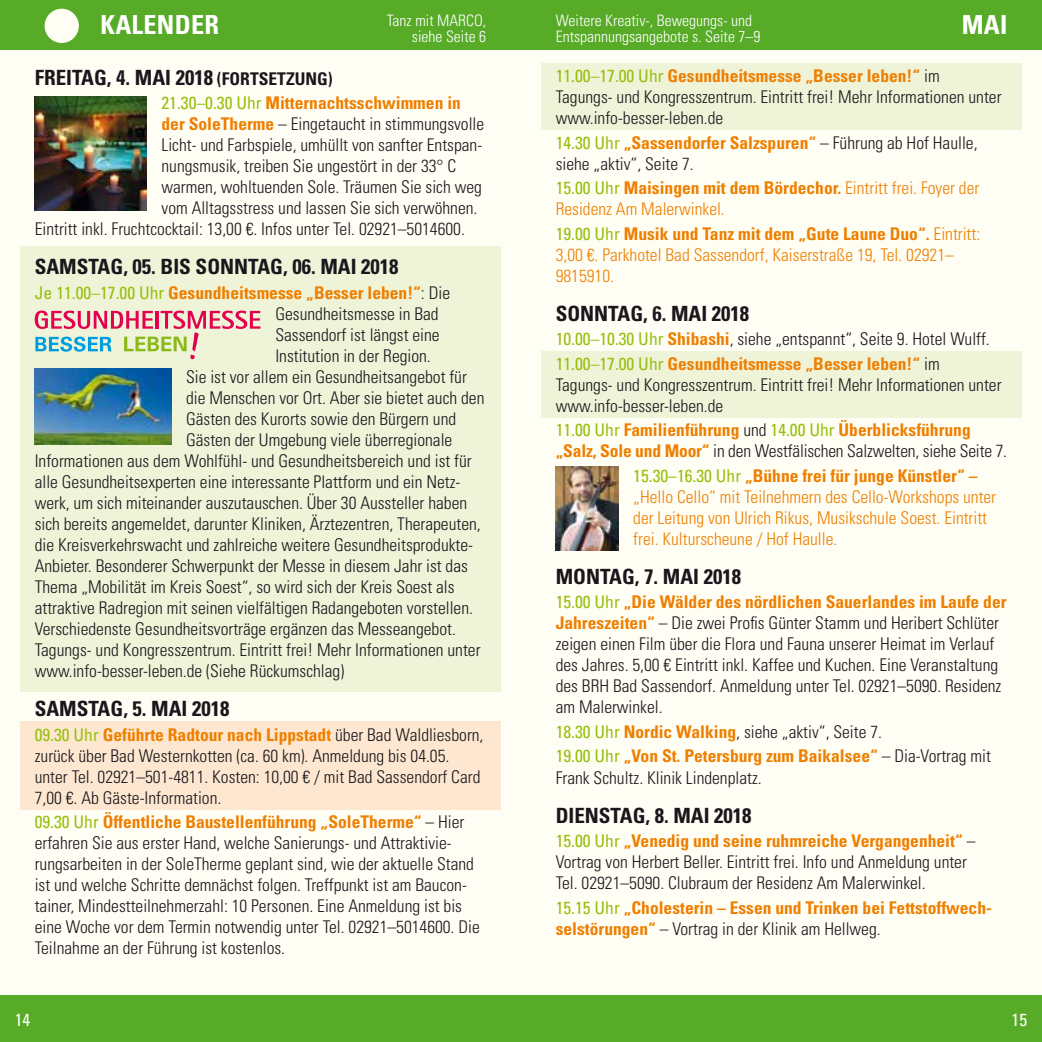
<style>
.page{position:relative;width:1042px;height:1042px;background:#fff}
.page>*{position:absolute;margin:0;border:0;box-sizing:border-box;transform-origin:0 0}
.t1{font:700 condensed 26.25px "Univers LT Std";letter-spacing:.01em;color:#fff}
.t2{font:700 condensed 21px "Univers LT Std";color:#1a171c}
.t3{font:300 condensed 17.5px/21px "Univers LT Std";color:#1a171c}
.t4{font:700 condensed 17.5px/24.5px "Univers LT Std";color:#ee7f00}
.t5{font:300 condensed 17.5px/21px "Univers LT Std";color:#ee7f00}
.t6{font:condensed 17.5px "Univers LT Pro";color:#fff}
.t7{font:300 condensed 15.75px/15.8px "Univers LT Std";color:#fff}
.s1{font-family:"Univers LT Pro";font-weight:400;color:#97bf0d}
.s2{font-weight:700;color:#ee7f00}
.s3{font-weight:700}
.s4{font-weight:300;color:#1a171c}
.s5{font-size:17.5px}
</style>
<div class="page">
<div style="left:0;top:0;width:1042px;height:1007px;background:#fffef5"></div>
<div style="left:0;top:0;width:1042px;height:50px;background:#57ab27"></div>
<div style="left:45px;top:9px;width:34px;height:34px;background:#fffef5;border-radius:50%"></div>
<div style="left:0;top:995px;width:1042px;height:47px;background:#57ab27"></div>
<div style="left:20px;top:721px;width:480px;height:89px;background:#fde7d0"></div>
<div style="left:20px;top:246px;width:480px;height:446px;background:#eff3d8"></div>
<div style="left:541px;top:63px;width:480px;height:67px;background:#eff3d8"></div>
<div style="left:541px;top:351px;width:480px;height:67px;background:#eff3d8"></div>
<img style="left:556px;top:467px;width:62px;height:83px">
<img style="left:35px;top:96px;width:112px;height:115px">
<img style="left:35px;top:369px;width:136px;height:76px">
<svg style="left:35px;top:311px;width:225px;height:48px"></svg>
<p class="t7" style="left:387px;top:13px;width:101px;text-align:right">Tanz mit MARCO, siehe Seite 6</p>
<p class="t7" style="left:556px;top:13px;width:206px">Weitere Kreativ-, Bewegungs- und<br>Entspannungsangebote s. Seite 7–9</p>
<h1 class="t1" style="left:100px;top:8px;width:120px">KALENDER</h1>
<h1 class="t1" style="left:962px;top:8px;width:47px">Mai</h1>
<p class="t3" style="left:556px;top:65px;width:447px"><span class="s1">11.00–17.00 Uhr</span> <span class="s2">Gesundheitsmesse „Besser leben!“</span> im<br>Tagungs- und Kongresszentrum. Eintritt frei! Mehr Informationen unter www.info-besser-leben.de</p>
<p class="t3" style="left:556px;top:132px;width:423px"><span class="s1">14.30 Uhr</span> <span class="s2">„Sassendorfer Salzspuren“</span> – Führung ab Hof Haulle, siehe „aktiv“, Seite 7.</p>
<p class="t5" style="left:556px;top:177px;width:425px"><span class="s1">15.00 Uhr</span> <span class="s3">Maisingen mit dem Bördechor.</span> Eintritt frei. Foyer der<br>Residenz Am Malerwinkel.</p>
<p class="t5" style="left:556px;top:223px;width:426px"><span class="s1">19.00 Uhr</span> <span class="s3">Musik und Tanz mit dem „Gute Laune Duo“.</span> Eintritt:<br>3,00 €. Parkhotel Bad Sassendorf, Kaiserstraße 19, Tel. 02921–<br>9815910.</p>
<p class="t2" style="left:556px;top:300px;width:195px">SONNTAG, 6. MAI 2018</p>
<p class="t4" style="left:556px;top:327px;width:436px"><span class="s1">10.00–10.30 Uhr</span> Shibashi<span class="s4">, siehe „entspannt“, Seite 9. Hotel Wulff.<br></span><span class="s1">11.00–17.00 Uhr</span> Gesundheitsmesse „Besser leben!“ <span class="s4">im</span></p>
<p class="t3" style="left:556px;top:374px;width:447px">Tagungs- und Kongresszentrum. Eintritt frei! Mehr Informationen unter www.info-besser-leben.de</p>
<p class="t4" style="left:556px;top:419px;width:453px;line-height:21px"><span class="s1">11.00 Uhr</span> Familienführung <span class="s4">und</span> <span class="s1">14.00 Uhr</span> Überblicksführung „Salz, Sole und Moor“ <span class="s4">in den Westfälischen Salzwelten, siehe Seite 7.</span></p>
<p class="t5" style="left:633px;top:465px;width:364px"><span class="s1">15.30–16.30 Uhr</span> <span class="s3">„Bühne frei für junge Künstler“ – </span>„Hello Cello“ mit Teilnehmern des Cello-Workshops unter der Leitung von Ulrich Rikus, Musikschule Soest. Eintritt frei. Kulturscheune / Hof Haulle.</p>
<p class="t2" style="left:556px;top:563px;width:187px">MONTAG, 7. MAI 2018</p>
<p class="t3" style="left:556px;top:592px;width:452px"><span class="s1">15.00 Uhr</span> <span class="s2">„Die Wälder des nördlichen Sauerlandes im Laufe der Jahreszeiten“</span> – Die zwei Profis Günter Stamm und Heribert Schlüter zeigen einen Film über die Flora und Fauna unserer Heimat im Verlauf des Jahres. 5,00 € Eintritt inkl. Kaffee und Kuchen. Eine Veranstaltung des BRH Bad Sassendorf. Anmeldung unter Tel. 02921–5090. Residenz am Malerwinkel.</p>
<p class="t4" style="left:556px;top:719px;width:437px"><span class="s1">18.30 Uhr</span> Nordic Walking<span class="s4">, siehe „aktiv“, Seite 7.<br></span><span class="s1">19.00 Uhr</span> „Von St. Petersburg zum Baikalsee“ <span class="s4">– Dia-Vortrag mit</span></p>
<p class="t3" style="left:556px;top:767px;width:207px">Frank Schultz. Klinik Lindenplatz.</p>
<p class="t2" style="left:556px;top:802px;width:197px">DIENSTAG, 8. MAI 2018</p>
<p class="t3" style="left:556px;top:830px;width:421px"><span class="s1">15.00 Uhr</span> <span class="s2">„Venedig und seine ruhmreiche Vergangenheit“</span> –<br>Vortrag von Herbert Beller. Eintritt frei. Info und Anmeldung unter<br>Tel. 02921–5090. Clubraum der Residenz Am Malerwinkel.</p>
<p class="t4" style="left:556px;top:897px;width:438px;line-height:21px"><span class="s1">15.15 Uhr</span> „Cholesterin – Essen und Trinken bei Fettstoffwech&shy;selstörungen“ <span class="s4">– Vortrag in der Klinik am Hellweg.</span></p>
<p class="t2" style="left:35px;top:64px;width:299px">FREITAG, 4. MAI 2018 <span class="s5">(FORTSETZUNG)</span></p>
<p class="t4" style="left:162px;top:91px;width:301px"><span class="s1">21.30–0.30 Uhr</span> Mitternachtsschwimmen in</p>
<p class="t3" style="left:162px;top:114px;width:324px"><span class="s2">der SoleTherme</span> – Eingetaucht in stimmungsvolle</p>
<p class="t3" style="left:162px;top:135px;width:322px">Licht- und Farbspiele, umhüllt von sanfter Entspan-</p>
<p class="t3" style="left:162px;top:156px;width:296px">nungsmusik, treiben Sie ungestört in der 33° C</p>
<p class="t3" style="left:162px;top:177px;width:322px">warmen, wohltuenden Sole. Träumen Sie sich weg</p>
<p class="t3" style="left:162px;top:198px;width:317px">vom Alltagsstress und lassen Sie sich verwöhnen.</p>
<p class="t3" style="left:35px;top:219px;width:432px">Eintritt inkl. Fruchtcocktail: 13,00 €. Infos unter Tel. 02921–5014600.</p>
<p class="t2" style="left:35px;top:254px;width:365px">SAMSTAG, 05. BIS SONNTAG, 06. MAI 2018</p>
<p class="t4" style="left:35px;top:280px;width:417px"><span class="s1">Je 11.00–17.00 Uhr</span> Gesundheitsmesse „Besser leben!“<span class="s4">: Die</span></p>
<p class="t3" style="left:275px;top:303px;width:165px">Gesundheitsmesse in Bad</p>
<p class="t3" style="left:275px;top:324px;width:166px">Sassendorf ist längst eine</p>
<p class="t3" style="left:275px;top:345px;width:157px">Institution in der Region.</p>
<p class="t3" style="left:186px;top:366px;width:282px">Sie ist vor allem ein Gesundheitsangebot für</p>
<p class="t3" style="left:186px;top:387px;width:300px">die Menschen vor Ort. Aber sie bietet auch den</p>
<p class="t3" style="left:186px;top:408px;width:272px">Gästen des Kurorts sowie den Bürgern und</p>
<p class="t3" style="left:186px;top:429px;width:268px">Gästen der Umgebung viele überregionale</p>
<p class="t3" style="left:35px;top:450px;width:438px">Informationen aus dem Wohlfühl- und Gesundheitsbereich und ist für</p>
<p class="t3" style="left:35px;top:471px;width:427px">alle Gesundheitsexperten eine interessante Plattform und ein Netz-</p>
<p class="t3" style="left:35px;top:492px;width:434px">werk, um sich miteinander auszutauschen. Über 30 Aussteller haben</p>
<p class="t3" style="left:35px;top:513px;width:447px">sich bereits angemeldet, darunter Kliniken, Ärztezentren, Therapeuten,</p>
<p class="t3" style="left:35px;top:534px;width:440px">die Kreisverkehrswacht und zahlreiche weitere Gesundheitsprodukte-</p>
<p class="t3" style="left:35px;top:555px;width:435px">Anbieter. Besonderer Schwerpunkt der Messe in diesem Jahr ist das</p>
<p class="t3" style="left:35px;top:576px;width:421px">Thema „Mobilität im Kreis Soest“, so wird sich der Kreis Soest als</p>
<p class="t3" style="left:35px;top:597px;width:440px">attraktive Radregion mit seinen vielfältigen Radangeboten vorstellen.</p>
<p class="t3" style="left:35px;top:618px;width:423px">Verschiedenste Gesundheitsvorträge ergänzen das Messeangebot.</p>
<p class="t3" style="left:35px;top:639px;width:447px">Tagungs- und Kongresszentrum. Eintritt frei! Mehr Informationen unter</p>
<p class="t3" style="left:35px;top:660px;width:311px">www.info-besser-leben.de (Siehe Rückumschlag)</p>
<p class="t2" style="left:35px;top:695px;width:196px">SAMSTAG, 5. MAI 2018</p>
<p class="t3" style="left:35px;top:724px;width:450px"><span class="s1">09.30 Uhr</span> <span class="s2">Geführte Radtour nach Lippstadt</span> über Bad Waldliesborn, zurück über Bad Westernkotten (ca. 60 km). Anmeldung bis 04.05. unter Tel. 02921–501-4811. Kosten: 10,00 € / mit Bad Sassendorf Card 7,00 €. Ab Gäste-Information.</p>
<p class="t3" style="left:35px;top:811px;width:446px"><span class="s1">09.30 Uhr</span> <span class="s2">Öffentliche Baustellenführung „SoleTherme“</span> – Hier erfahren Sie aus erster Hand, welche Sanierungs- und Attraktivie&shy;rungsarbeiten in der SoleTherme geplant sind, wie der aktuelle Stand ist und welche Schritte demnächst folgen. Treffpunkt ist am Baucon&shy;tainer, Mindestteilnehmerzahl: 10 Personen. Eine Anmeldung ist bis eine Woche vor dem Termin notwendig unter Tel. 02921–5014600. Die Teilnahme an der Führung ist kostenlos.</p>
<p class="t6" style="left:15px;top:1008px;width:17px">14</p>
<p class="t6" style="left:1011px;top:1008px;width:17px">15</p>
</div>
